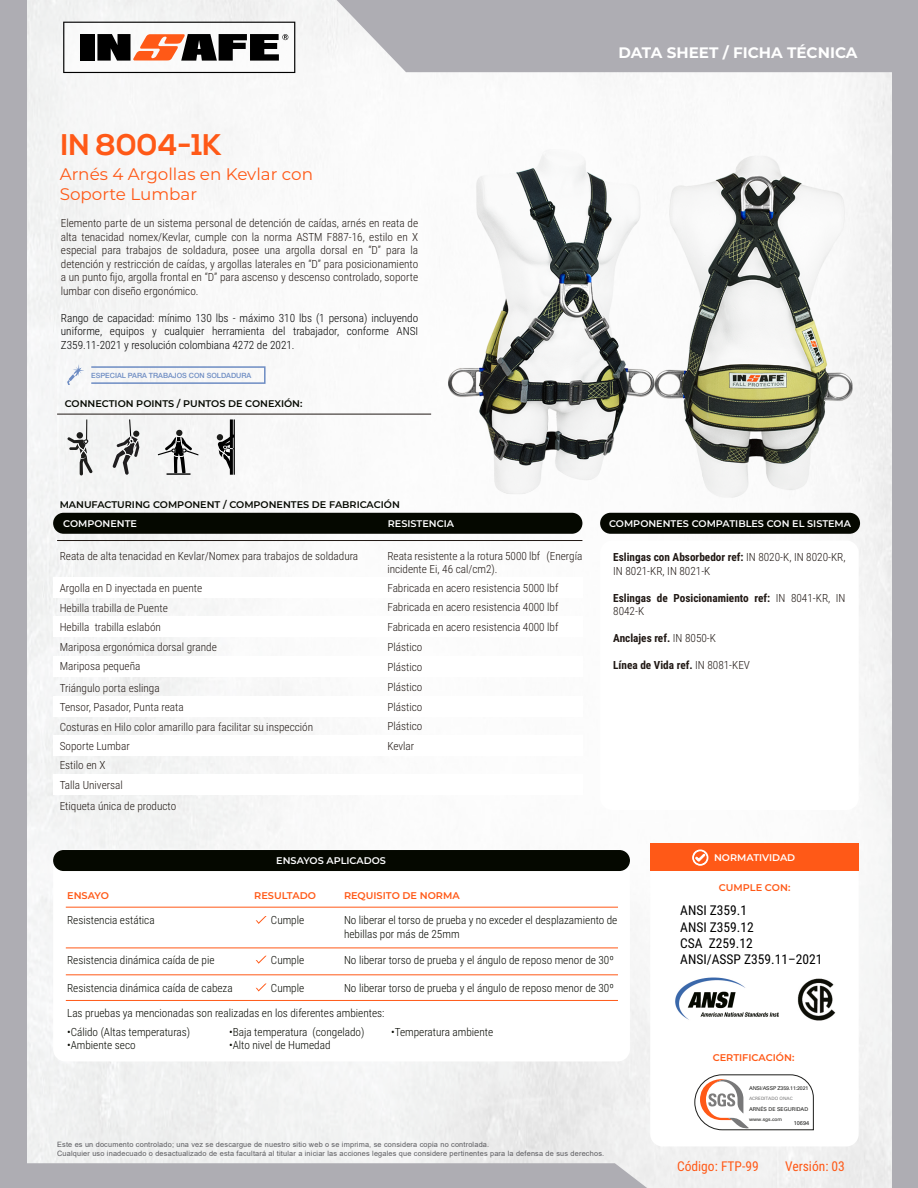
<style>
.page{position:relative;width:918px;height:1188px;background:#fff}
.page>*{position:absolute;margin:0;border:0;box-sizing:border-box;transform-origin:0 0}
.t1{font:700 29.85px "Nexa";color:#ff5917}
.t2{font:16.8px/20.1px "Montserrat";color:#ff5917}
.t3{font:700 15.15px "Montserrat";color:#fff}
.t4{font:13.5px/16.2px "Roboto Condensed";color:#000}
.t5{font:13.5px "Roboto Condensed";color:#ff5917}
.t6{font:300 11.25px/13.5px "Roboto Condensed";color:#211915}
.t7{font:300 11.25px/13.5px "Roboto Condensed";color:#060800}
.t8{font:300 11.25px/13.5px "Roboto Condensed";color:#000;text-align:justify}
.t9{font:700 11.25px/13.5px "Roboto Condensed";color:#211915}
.t10{font:600 9.75px "Montserrat";color:#ff5917}
.t11{font:600 9.6px "Montserrat";color:#fff}
.t12{font:600 9.6px "Montserrat";color:#050800}
.t13{font:7.35px/9px "Arial";letter-spacing:.025em;color:#5b5b5f}
.t14{font:500 7.2px "Helvetica Neue";color:#6d8cc3}
.t15{font:5.55px "Univers";color:#1d1d1b}
.t16{font:5.25px "Univers";letter-spacing:-.01em;color:#1d1d1b}
.t17{font:4.95px "Univers";color:#1d1d1b}
.t18{font:4.5px "Univers";color:#7c7b7b}
.s1{font-weight:700}
.s2{font-weight:300}
</style>
<div class="page">
<img style="left:26px;top:0;width:866px;height:1188px">
<div style="left:600px;top:541px;width:259px;height:269px;background:#fff;border-radius:12px"></div>
<div style="left:53px;top:850px;width:577px;height:211px;background:#fff;border-radius:12px"></div>
<div style="left:336px;top:0;width:556px;height:72px;background:#aeadb3"></div>
<div style="left:26px;top:1163px;width:621px;height:25px;background:#aeadb3"></div>
<div style="left:91px;top:366px;width:175px;height:18px;border:2px solid #6d8cc3"></div>
<svg style="left:67px;top:365px;width:17px;height:20px"></svg>
<hr style="left:66px;top:907px;width:552px;height:1px;background:#ff5917">
<div style="left:53px;top:577px;width:529px;height:21px;background:#fff"></div>
<div style="left:53px;top:616px;width:529px;height:21px;background:#fff"></div>
<div style="left:53px;top:656px;width:529px;height:21px;background:#fff"></div>
<div style="left:53px;top:696px;width:529px;height:21px;background:#fff"></div>
<div style="left:53px;top:735px;width:529px;height:21px;background:#fff"></div>
<div style="left:53px;top:774px;width:529px;height:21px;background:#fff"></div>
<img style="left:445px;top:130px;width:413px;height:381px">
<hr style="left:66px;top:948px;width:552px;height:1px;background:#ff5917">
<svg style="left:256px;top:916px;width:11px;height:8px"></svg>
<hr style="left:66px;top:974px;width:552px;height:1px;background:#ff5917">
<svg style="left:256px;top:956px;width:11px;height:8px"></svg>
<hr style="left:66px;top:1000px;width:552px;height:1px;background:#ff5917">
<svg style="left:256px;top:984px;width:10px;height:8px"></svg>
<svg style="left:63px;top:22px;width:232px;height:51px"></svg>
<div style="left:0;top:0;width:26px;height:1188px;background:#aeadb3"></div>
<div style="left:892px;top:0;width:26px;height:1188px;background:#aeadb3"></div>
<hr style="left:57px;top:414px;width:374px;height:1px;background:#211915">
<svg style="left:218px;top:419px;width:17px;height:56px"></svg>
<svg style="left:113px;top:419px;width:26px;height:56px"></svg>
<div style="left:176px;top:430px;width:7px;height:6px;background:#1d1d1b;border-radius:50%"></div>
<svg style="left:158px;top:437px;width:40px;height:38px"></svg>
<svg style="left:68px;top:419px;width:24px;height:56px"></svg>
<div style="left:600px;top:513px;width:260px;height:21px;background:#050800;border-radius:10px"></div>
<div style="left:53px;top:513px;width:529px;height:21px;background:#050800;border-radius:10px"></div>
<hr style="left:57px;top:540px;width:525px;height:1px;background:#211915">
<div style="left:53px;top:850px;width:577px;height:21px;background:#050800;border-radius:10px"></div>
<div style="left:650px;top:843px;width:209px;height:303px;background:#fff;border-radius:12px"></div>
<div style="left:650px;top:843px;width:209px;height:28px;background:#ff5917"></div>
<svg style="left:692px;top:850px;width:16px;height:16px"></svg>
<img style="left:797px;top:978px;width:39px;height:42px">
<img style="left:675px;top:977px;width:103px;height:43px">
<svg style="left:694px;top:1074px;width:120px;height:56px"></svg>
<h1 class="t1" style="left:61px;top:127px;width:163px">IN 8004-1K</h1>
<h2 class="t2" style="left:60px;top:163px;width:255px">Arnés 4 Argollas en Kevlar con<br>Soporte Lumbar</h2>
<p class="t6" style="left:61px;top:216px;width:359px;text-align:justify">Elemento parte de un sistema personal de detención de caídas, arnés en reata de alta tenacidad nomex/Kevlar, cumple con la norma ASTM F887-16, estilo en X especial para trabajos de soldadura, posee una argolla dorsal en “D” para la detención y restricción de caídas, y argollas laterales en “D” para posicionamiento a un punto fijo, argolla frontal en “D” para ascenso y descenso controlado, soporte lumbar con diseño ergonómico.</p>
<p class="t8" style="left:61px;top:311px;width:359px">Rango de capacidad: mínimo 130 lbs - máximo 310 lbs (1 persona) incluyendo uniforme, equipos y cualquier herramienta del trabajador, conforme ANSI Z359.11-2021 y resolución colombiana 4272 de 2021.</p>
<p class="t14" style="left:91px;top:371px;width:162px">ESPECIAL PARA TRABAJOS CON SOLDADURA</p>
<p class="t12" style="left:65px;top:397px;width:239px">CONNECTION POINTS / PUNTOS DE CONEXIÓN:</p>
<h3 class="t3" style="left:618px;top:42px;width:241px">DATA SHEET / FICHA TÉCNICA</h3>
<p class="t12" style="left:60px;top:498px;width:342px">MANUFACTURING COMPONENT / COMPONENTES DE FABRICACIÓN</p>
<p class="t11" style="left:63px;top:517px;width:75px">COMPONENTE</p>
<p class="t11" style="left:388px;top:517px;width:68px">RESISTENCIA</p>
<p class="t6" style="left:60px;top:549px;width:300px">Reata de alta tenacidad en Kevlar/Nomex para trabajos de soldadura</p>
<p class="t6" style="left:60px;top:578px;width:159px;line-height:19.5px">Argolla en D inyectada en puente<br>Hebilla trabilla de Puente<br>Hebilla trabilla eslabón<br>Mariposa ergonómica dorsal grande<br>Mariposa pequeña</p>
<p class="t6" style="left:60px;top:678px;width:255px;line-height:19.4px">Triángulo porta eslinga<br>Tensor, Pasador, Punta reata<br>Costuras en Hilo color amarillo para facilitar su inspección<br>Soporte Lumbar<br>Estilo en X<br>Talla Universal</p>
<p class="t6" style="left:60px;top:798px;width:118px">Etiqueta única de producto</p>
<p class="t6" style="left:387px;top:549px;width:197px">Reata resistente a la rotura 5000 lbf (Energía incidente Ei, 46 cal/cm2).</p>
<p class="t6" style="left:387px;top:578px;width:173px;line-height:19.5px;text-align:justify">Fabricada en acero resistencia 5000 lbf Fabricada en acero resistencia 4000 lbf Fabricada en acero resistencia 4000 lbf Plástico</p>
<p class="t6" style="left:387px;top:680px;width:37px">Plástico</p>
<p class="t6" style="left:387px;top:660px;width:37px">Plástico</p>
<p class="t6" style="left:387px;top:696px;width:37px;line-height:19.6px;text-align:justify">Plástico Plástico Kevlar</p>
<p class="t11" style="left:609px;top:517px;width:244px">COMPONENTES COMPATIBLES CON EL SISTEMA</p>
<p class="t6" style="left:613px;top:550px;width:234px"><span class="s1">Eslingas con Absorbedor ref:</span> IN 8020-K, IN 8020-KR,<br>IN 8021-KR, IN 8021-K</p>
<p class="t9" style="left:613px;top:590px;width:234px">Eslingas de Posicionamiento ref: <span class="s2">IN 8041-KR, IN<br>8042-K</span></p>
<p class="t9" style="left:613px;top:631px;width:104px">Anclajes ref. <span class="s2">IN 8050-K</span></p>
<p class="t9" style="left:613px;top:658px;width:138px">Línea de Vida ref. <span class="s2">IN 8081-KEV</span></p>
<p class="t11" style="left:276px;top:854px;width:111px">ENSAYOS APLICADOS</p>
<p class="t11" style="left:714px;top:851px;width:83px">NORMATIVIDAD</p>
<p class="t10" style="left:719px;top:881px;width:73px">CUMPLE CON:</p>
<p class="t10" style="left:67px;top:889px;width:43px">ENSAYO</p>
<p class="t10" style="left:254px;top:889px;width:63px">RESULTADO</p>
<p class="t10" style="left:344px;top:889px;width:117px">REQUISITO DE NORMA</p>
<p class="t7" style="left:67px;top:913px;width:89px">Resistencia estática</p>
<p class="t7" style="left:271px;top:913px;width:35px">Cumple</p>
<p class="t7" style="left:344px;top:913px;width:275px">No liberar el torso de prueba y no exceder el desplazamiento de hebillas por más de 25mm</p>
<p class="t7" style="left:67px;top:953px;width:149px">Resistencia dinámica caída de pie</p>
<p class="t7" style="left:271px;top:953px;width:35px">Cumple</p>
<p class="t7" style="left:344px;top:953px;width:271px">No liberar torso de prueba y el ángulo de reposo menor de 30º</p>
<p class="t7" style="left:67px;top:975px;width:319px;line-height:24.8px">Resistencia dinámica caída de cabeza<br>Las pruebas ya mencionadas son realizadas en los diferentes ambientes:</p>
<p class="t7" style="left:67px;top:1025px;width:125px">•Cálido (Altas temperaturas)</p>
<p class="t7" style="left:229px;top:1025px;width:137px">•Baja temperatura (congelado)</p>
<p class="t7" style="left:391px;top:1025px;width:104px">•Temperatura ambiente</p>
<p class="t7" style="left:67px;top:1038px;width:70px">•Ambiente seco</p>
<p class="t7" style="left:229px;top:1038px;width:103px">•Alto nivel de Humedad</p>
<p class="t7" style="left:271px;top:981px;width:35px">Cumple</p>
<p class="t7" style="left:344px;top:981px;width:271px">No liberar torso de prueba y el ángulo de reposo menor de 30º</p>
<p class="t13" style="left:57px;top:1139px;width:549px">Este es un documento controlado; una vez se descargue de nuestro sitio web o se imprima, se considera copia no controlada.<br>Cualquier uso inadecuado o desactualizado de esta facultará al titular a iniciar las acciones legales que considere pertinentes para la defensa de sus derechos.</p>
<p class="t4" style="left:680px;top:902px;width:144px">ANSI Z359.1<br>ANSI Z359.12<br>CSA Z259.12<br>ANSI/ASSP Z359.11–2021</p>
<p class="t10" style="left:713px;top:1051px;width:83px">CERTIFICACIÓN:</p>
<p class="t16" style="left:749px;top:1085px;width:61px">ANSI/ASSP Z359.11:2021</p>
<p class="t16" style="left:749px;top:1106px;width:61px">ARNÉS DE SEGURIDAD</p>
<p class="t15" style="left:794px;top:1120px;width:17px">10694</p>
<p class="t18" style="left:749px;top:1096px;width:45px">ACREDITADO ONAC</p>
<p class="t17" style="left:749px;top:1116px;width:35px">www.sgs.com</p>
<p class="t5" style="left:677px;top:1156px;width:83px">Código: FTP-99</p>
<p class="t5" style="left:785px;top:1156px;width:61px">Versión: 03</p>
</div>
